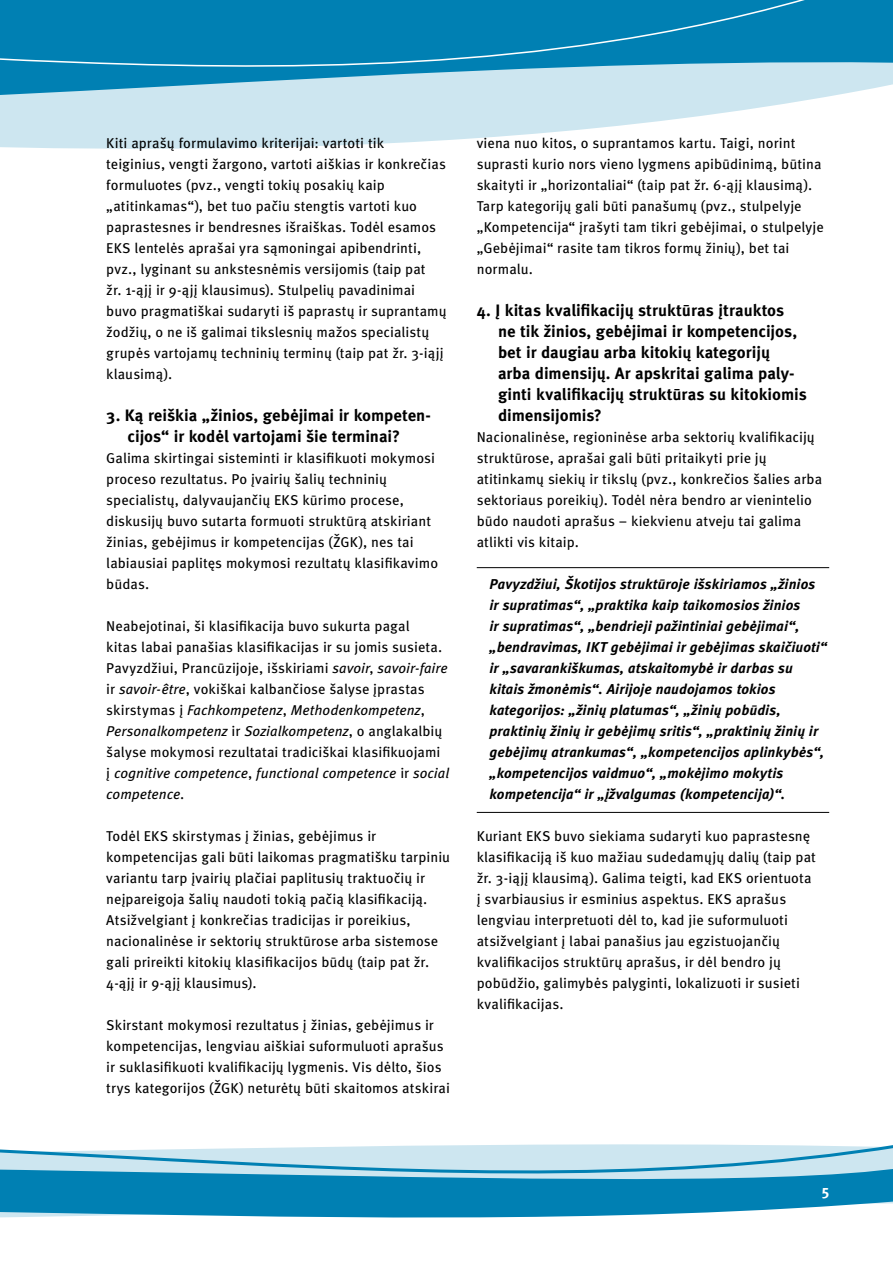
<style>
.page{position:relative;width:893px;height:1263px;background:#fff}
.page>*{position:absolute;margin:0;border:0;box-sizing:border-box;transform-origin:0 0}
.t1{font:700 16.5px/21px "Meta Pro";color:#000;text-align:center}
.t2{font:700 15px "Meta Pro";color:#fff}
.t3{font:14.25px/21px "Meta Pro";letter-spacing:.005em;color:#000}
.t4{font:italic 700 14.25px/21px "Meta Pro";letter-spacing:.005em;color:#000}
.s1{font-style:italic}
</style>
<div class="page">
<svg style="left:0;top:108px;width:756px;height:41px;fill:#cde6f0"></svg>
<svg style="left:0;top:67px;width:893px;height:41px;background:#a4d1e3"></svg>
<div style="left:0;top:0;width:893px;height:67px;background:#0080b3"></div>
<svg style="left:0;top:1144px;width:893px;height:74px;background:#5eaece"></svg>
<hr style="left:477px;top:567px;width:352px;height:1px;background:#000">
<hr style="left:477px;top:812px;width:352px;height:1px;background:#000">
<p class="t3" style="left:106px;top:133px;width:342px">Kiti aprašų formulavimo kriterijai: vartoti tik teiginius, vengti žargono, vartoti aiškias ir konkrečias formuluotes (pvz., vengti tokių posakių kaip „atitinkamas“), bet tuo pačiu stengtis vartoti kuo paprastesnes ir bendresnes išraiškas. Todėl esamos EKS lentelės aprašai yra sąmoningai apibendrinti, pvz., lyginant su ankstesnėmis versijomis (taip pat<br>žr. 1-ąjį ir 9-ąjį klausimus). Stulpelių pavadinimai buvo pragmatiškai sudaryti iš paprastų ir suprantamų žodžių, o ne iš galimai tikslesnių mažos specialistų grupės vartojamų techninių terminų (taip pat žr. 3-iąjį klausimą).</p>
<p class="t1" style="left:106px;top:405px;width:326px">3. Ką reiškia „žinios, gebėjimai ir kompeten&shy;cijos“ ir kodėl vartojami šie terminai?</p>
<p class="t3" style="left:106px;top:448px;width:333px">Galima skirtingai sisteminti ir klasifikuoti mokymosi proceso rezultatus. Po įvairių šalių techninių specialistų, dalyvaujančių EKS kūrimo procese, diskusijų buvo sutarta formuoti struktūrą atskiriant žinias, gebėjimus ir kompetencijas (ŽGK), nes tai labiausiai paplitęs mokymosi rezultatų klasifikavimo būdas.</p>
<p class="t3" style="left:106px;top:616px;width:344px">Neabejotinai, ši klasifikacija buvo sukurta pagal<br>kitas labai panašias klasifikacijas ir su jomis susieta.<br>Pavyzdžiui, Prancūzijoje, išskiriami <span class="s1">savoir</span>, <span class="s1">savoir-faire </span>ir <span class="s1">savoir-être</span>, vokiškai kalbančiose šalyse įprastas skirstymas į <span class="s1">Fachkompetenz</span>, <span class="s1">Methodenkompetenz</span>, <span class="s1">Personalkompetenz</span> ir <span class="s1">Sozialkompetenz</span>, o anglakalbių šalyse mokymosi rezultatai tradiciškai klasifikuojami<br>į <span class="s1">cognitive competence</span>, <span class="s1">functional competence</span> ir <span class="s1">social competence</span>.</p>
<p class="t3" style="left:106px;top:826px;width:345px">Todėl EKS skirstymas į žinias, gebėjimus ir kompetencijas gali būti laikomas pragmatišku tarpiniu variantu tarp įvairių plačiai paplitusių traktuočių ir neįpareigoja šalių naudoti tokią pačią klasifikaciją.<br>Atsižvelgiant į konkrečias tradicijas ir poreikius, nacionalinėse ir sektorių struktūrose arba sistemose gali prireikti kitokių klasifikacijos būdų (taip pat žr.<br>4-ąjį ir 9-ąjį klausimus).</p>
<p class="t3" style="left:106px;top:1015px;width:345px">Skirstant mokymosi rezultatus į žinias, gebėjimus ir kompetencijas, lengviau aiškiai suformuluoti aprašus ir suklasifikuoti kvalifikacijų lygmenis. Vis dėlto, šios trys kategorijos (ŽGK) neturėtų būti skaitomos atskirai</p>
<p class="t3" style="left:477px;top:133px;width:349px">viena nuo kitos, o suprantamos kartu. Taigi, norint suprasti kurio nors vieno lygmens apibūdinimą, būtina skaityti ir „horizontaliai“ (taip pat žr. 6-ąjį klausimą).<br>Tarp kategorijų gali būti panašumų (pvz., stulpelyje „Kompetencija“ įrašyti tam tikri gebėjimai, o stulpelyje „Gebėjimai“ rasite tam tikros formų žinių), bet tai normalu.</p>
<p class="t1" style="left:498px;top:300px;width:310px;text-align:left;text-indent:-21px">4. Į kitas kvalifikacijų struktūras įtrauktos<br>ne tik žinios, gebėjimai ir kompetencijos, bet ir daugiau arba kitokių kategorijų<br>arba dimensijų. Ar apskritai galima paly&shy;ginti kvalifikacijų struktūras su kitokiomis dimensijomis?</p>
<p class="t3" style="left:477px;top:427px;width:347px">Nacionalinėse, regioninėse arba sektorių kvalifikacijų struktūrose, aprašai gali būti pritaikyti prie jų atitinkamų siekių ir tikslų (pvz., konkrečios šalies arba sektoriaus poreikių). Todėl nėra bendro ar vienintelio būdo naudoti aprašus – kiekvienu atveju tai galima atlikti vis kitaip.</p>
<p class="t4" style="left:489px;top:574px;width:339px">Pavyzdžiui, Škotijos struktūroje išskiriamos „žinios ir supratimas“, „praktika kaip taikomosios žinios<br>ir supratimas“, „bendrieji pažintiniai gebėjimai“, „bendravimas, IKT gebėjimai ir gebėjimas skaičiuoti“ ir „savarankiškumas, atskaitomybė ir darbas su kitais žmonėmis“. Airijoje naudojamos tokios kategorijos: „žinių platumas“, „žinių pobūdis, praktinių žinių ir gebėjimų sritis“, „praktinių žinių ir gebėjimų atrankumas“, „kompetencijos aplinkybės“, „kompetencijos vaidmuo“, „mokėjimo mokytis kompetencija“ ir „įžvalgumas (kompetencija)“.</p>
<p class="t3" style="left:477px;top:826px;width:341px">Kuriant EKS buvo siekiama sudaryti kuo paprastesnę klasifikaciją iš kuo mažiau sudedamųjų dalių (taip pat žr. 3-iąjį klausimą). Galima teigti, kad EKS orientuota į svarbiausius ir esminius aspektus. EKS aprašus lengviau interpretuoti dėl to, kad jie suformuluoti atsižvelgiant į labai panašius jau egzistuojančių kvalifikacijos struktūrų aprašus, ir dėl bendro jų pobūdžio, galimybės palyginti, lokalizuoti ir susieti kvalifikacijas.</p>
<p class="t2" style="left:822px;top:1183px;width:9px">5</p>
</div>
